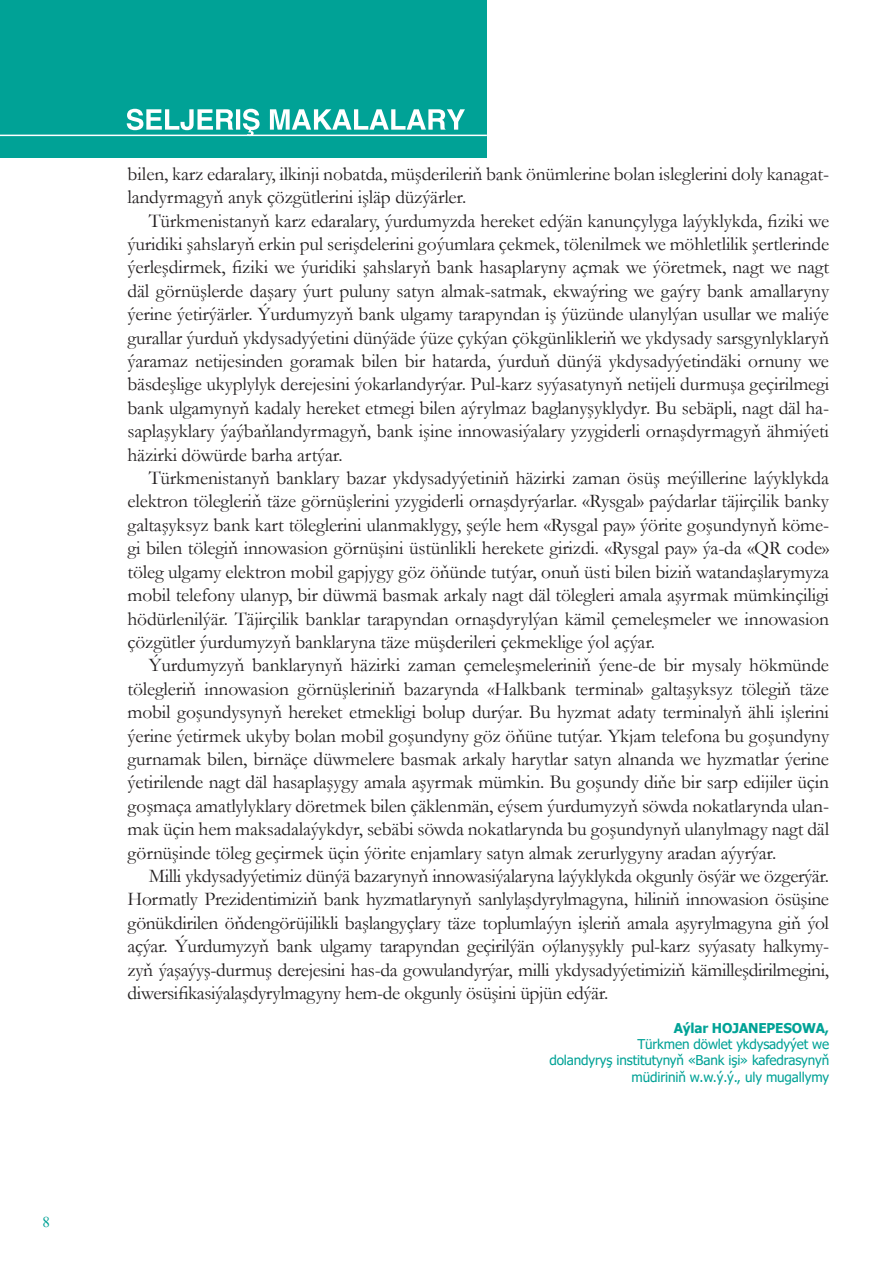
<style>
.page{position:relative;width:893px;height:1276px;background:#fff}
.page>*{position:absolute;margin:0;border:0;box-sizing:border-box;transform-origin:0 0}
.Garamond16{font:19.5px/23.4px "Garamond";letter-spacing:-.01em;color:#231f20;text-align:justify}
.t1{font:15px "Times New Roman";color:#00a296}
.Подпись{font:13.5px "Tahoma";letter-spacing:-.01em;color:#00a296}
.Подпись-2{font:700 13.5px "Tahoma";letter-spacing:-.01em;color:#00a296}
</style>
<div class="page">
<div style="left:0;top:0;width:487px;height:157px;background:#00a296"></div>
<hr style="left:0;top:135px;width:487px;height:1px;background:#fff">
<svg style="left:127px;top:109px;width:338px;height:26px"></svg>
<p class="t1" style="left:43px;top:1211px;width:9px">8</p>
<p class="Garamond16" style="left:128px;top:161px;width:703px">bilen, karz edaralary, ilkinji nobatda, müşderileriň bank önümlerine bolan isleglerini doly kanagat&shy;landyrmagyň anyk çözgütlerini işläp düzýärler.</p>
<p class="Garamond16" style="left:128px;top:208px;width:703px;text-indent:21px">Türkmenistanyň karz edaralary, ýurdumyzda hereket edýän kanunçylyga laýyklykda, fiziki we ýuridiki şahslaryň erkin pul serişdelerini goýumlara çekmek, tölenilmek we möhletlilik şertlerinde ýerleşdirmek, fiziki we ýuridiki şahslaryň bank hasaplaryny açmak we ýöretmek, nagt we nagt däl görnüşlerde daşary ýurt puluny satyn almak-satmak, ekwaýring we gaýry bank amallaryny ýerine ýetirýärler. Ýurdumyzyň bank ulgamy tarapyndan iş ýüzünde ulanylýan usullar we maliýe gurallar ýurduň ykdysadyýetini dünýäde ýüze çykýan çökgünlikleriň we ykdysady sarsgynlyklaryň ýaramaz netijesinden goramak bilen bir hatarda, ýurduň dünýä ykdysadyýetindäki ornuny we bäsdeşlige ukyplylyk derejesini ýokarlandyrýar. Pul-karz syýasatynyň netijeli durmuşa geçirilmegi bank ulgamynyň kadaly hereket etmegi bilen aýrylmaz baglanyşyklydyr. Bu sebäpli, nagt däl ha&shy;saplaşyklary ýaýbaňlandyrmagyň, bank işine innowasiýalary yzygiderli ornaşdyrmagyň ähmiýeti häzirki döwürde barha artýar.</p>
<p class="Garamond16" style="left:128px;top:466px;width:703px;text-indent:21px">Türkmenistanyň banklary bazar ykdysadyýetiniň häzirki zaman ösüş meýillerine laýyklykda elektron tölegleriň täze görnüşlerini yzygiderli ornaşdyrýarlar. «Rysgal» paýdarlar täjirçilik banky galtaşyksyz bank kart töleglerini ulanmaklygy, şeýle hem «Rysgal pay» ýörite goşundynyň köme&shy;gi bilen tölegiň innowasion görnüşini üstünlikli herekete girizdi. «Rysgal pay» ýa-da «QR code» töleg ulgamy elektron mobil gapjygy göz öňünde tutýar, onuň üsti bilen biziň watandaşlarymyza mobil telefony ulanyp, bir düwmä basmak arkaly nagt däl tölegleri amala aşyrmak mümkinçiligi hödürlenilýär. Täjirçilik banklar tarapyndan ornaşdyrylýan kämil çemeleşmeler we innowasion çözgütler ýurdumyzyň banklaryna täze müşderileri çekmeklige ýol açýar.</p>
<p class="Garamond16" style="left:128px;top:653px;width:703px;text-indent:21px">Ýurdumyzyň banklarynyň häzirki zaman çemeleşmeleriniň ýene-de bir mysaly hökmünde tölegleriň innowasion görnüşleriniň bazarynda «Halkbank terminal» galtaşyksyz tölegiň täze mobil goşundysynyň hereket etmekligi bolup durýar. Bu hyzmat adaty terminalyň ähli işlerini ýerine ýetirmek ukyby bolan mobil goşundyny göz öňüne tutýar. Ykjam telefona bu goşundyny gurnamak bilen, birnäçe düwmelere basmak arkaly harytlar satyn alnanda we hyzmatlar ýerine ýetirilende nagt däl hasaplaşygy amala aşyrmak mümkin. Bu goşundy diňe bir sarp edijiler üçin goşmaça amatlylyklary döretmek bilen çäklenmän, eýsem ýurdumyzyň söwda nokatlarynda ulan&shy;mak üçin hem maksadalaýykdyr, sebäbi söwda nokatlarynda bu goşundynyň ulanylmagy nagt däl görnüşinde töleg geçirmek üçin ýörite enjamlary satyn almak zerurlygyny aradan aýyrýar.</p>
<p class="Garamond16" style="left:128px;top:863px;width:703px;text-indent:21px">Milli ykdysadyýetimiz dünýä bazarynyň innowasiýalaryna laýyklykda okgunly ösýär we özgerýär.<br>Hormatly Prezidentimiziň bank hyzmatlarynyň sanlylaşdyrylmagyna, hiliniň innowasion ösüşine gönükdirilen öňdengörüjilikli başlangyçlary täze toplumlaýyn işleriň amala aşyrylmagyna giň ýol açýar. Ýurdumyzyň bank ulgamy tarapyndan geçirilýän oýlanyşykly pul-karz syýasaty halkymy&shy;zyň ýaşaýyş-durmuş derejesini has-da gowulandyrýar, milli ykdysadyýetimiziň kämilleşdirilmegini, diwersifikasiýalaşdyrylmagyny hem-de okgunly ösüşini üpjün edýär.</p>
<p class="Подпись-2" style="left:674px;top:1018px;width:157px">Aýlar HOJANEPESOWA,</p>
<p class="Подпись" style="left:637px;top:1035px;width:193px">Türkmen döwlet ykdysadyýet we</p>
<p class="Подпись" style="left:549px;top:1051px;width:281px">dolandyryş institutynyň «Bank işi» kafedrasynyň</p>
<p class="Подпись" style="left:632px;top:1067px;width:199px">müdiriniň w.w.ý.ý., uly mugallymy</p>
</div>
